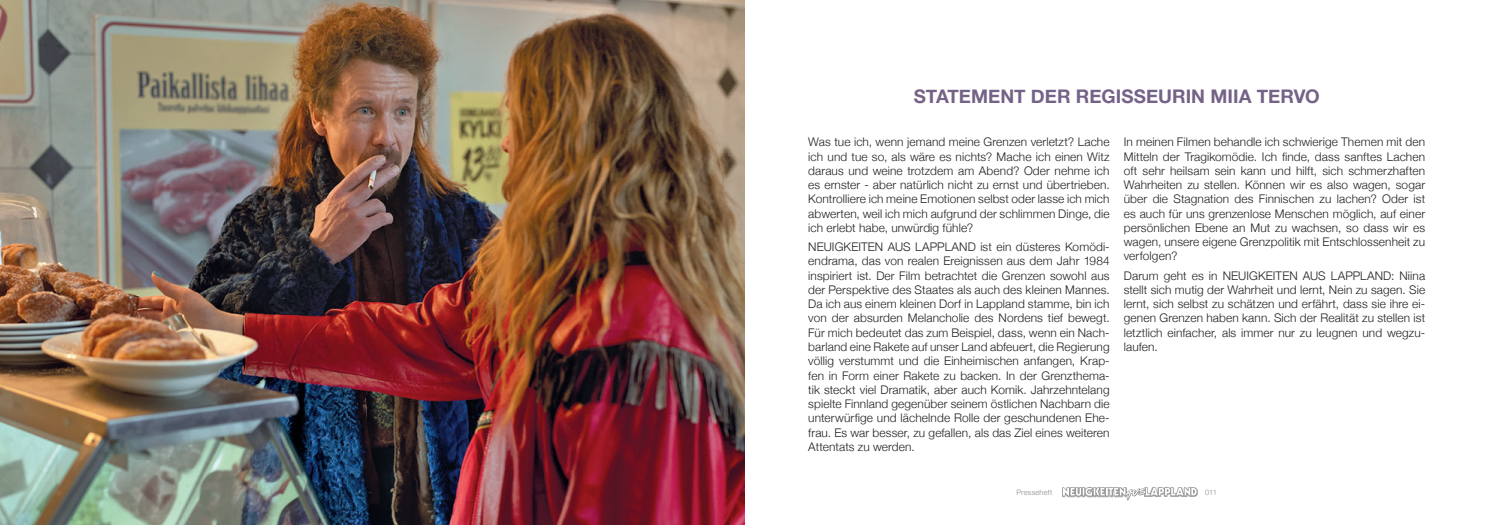
<style>
.page{position:relative;width:1489px;height:525px;background:#fff}
.page>*{position:absolute;margin:0;border:0;box-sizing:border-box;transform-origin:0 0}
.t1{font:700 18.75px "Helvetica Neue";color:#746387}
.t2{font:300 11.88px/14.2px "Helvetica Neue";letter-spacing:.01em;color:#231f20;text-align:justify}
.t3{font:300 7.5px "Helvetica Neue";letter-spacing:.025em;color:#8a8c8f}
</style>
<div class="page">
<div style="left:1144px;top:487px;width:53px;height:9px;background:#231f20;opacity:.45"></div>
<svg style="left:1062px;top:487px;width:134px;height:12px"></svg>
<img style="left:0;top:0;width:744px;height:524px">
<h1 class="t1" style="left:913px;top:82px;width:407px">STATEMENT DER REGISSEURIN MIIA TERVO</h1>
<p class="t2" style="left:808px;top:134px;width:303px">Was tue ich, wenn jemand meine Grenzen verletzt? Lache ich und tue so, als wäre es nichts? Mache ich einen Witz daraus und weine trotzdem am Abend? Oder nehme ich es ernster - aber natürlich nicht zu ernst und übertrieben.<br>Kontrolliere ich meine Emotionen selbst oder lasse ich mich abwerten, weil ich mich aufgrund der schlimmen Dinge, die ich erlebt habe, unwürdig fühle?</p>
<p class="t2" style="left:808px;top:239px;width:303px">NEUIGKEITEN AUS LAPPLAND ist ein düsteres Komödi&shy;endrama, das von realen Ereignissen aus dem Jahr 1984 inspiriert ist. Der Film betrachtet die Grenzen sowohl aus der Perspektive des Staates als auch des kleinen Mannes.<br>Da ich aus einem kleinen Dorf in Lappland stamme, bin ich von der absurden Melancholie des Nordens tief bewegt.<br>Für mich bedeutet das zum Beispiel, dass, wenn ein Nach&shy;barland eine Rakete auf unser Land abfeuert, die Regierung völlig verstummt und die Einheimischen anfangen, Krap&shy;fen in Form einer Rakete zu backen. In der Grenzthema&shy;tik steckt viel Dramatik, aber auch Komik. Jahrzehntelang spielte Finnland gegenüber seinem östlichen Nachbarn die unterwürfige und lächelnde Rolle der geschundenen Ehe&shy;frau. Es war besser, zu gefallen, als das Ziel eines weiteren Attentats zu werden.</p>
<p class="t2" style="left:1123px;top:134px;width:303px">In meinen Filmen behandle ich schwierige Themen mit den Mitteln der Tragikomödie. Ich finde, dass sanftes Lachen oft sehr heilsam sein kann und hilft, sich schmerzhaften Wahrheiten zu stellen. Können wir es also wagen, sogar über die Stagnation des Finnischen zu lachen? Oder ist es auch für uns grenzenlose Menschen möglich, auf einer persönlichen Ebene an Mut zu wachsen, so dass wir es wagen, unsere eigene Grenzpolitik mit Entschlossenheit zu verfolgen?</p>
<p class="t2" style="left:1123px;top:267px;width:303px">Darum geht es in NEUIGKEITEN AUS LAPPLAND: Niina stellt sich mutig der Wahrheit und lernt, Nein zu sagen. Sie lernt, sich selbst zu schätzen und erfährt, dass sie ihre ei&shy;genen Grenzen haben kann. Sich der Realität zu stellen ist letztlich einfacher, als immer nur zu leugnen und wegzu&shy;laufen.</p>
<p class="t3" style="left:1016px;top:486px;width:37px">Presseheft</p>
<p class="t3" style="left:1205px;top:486px;width:13px">011</p>
</div>
